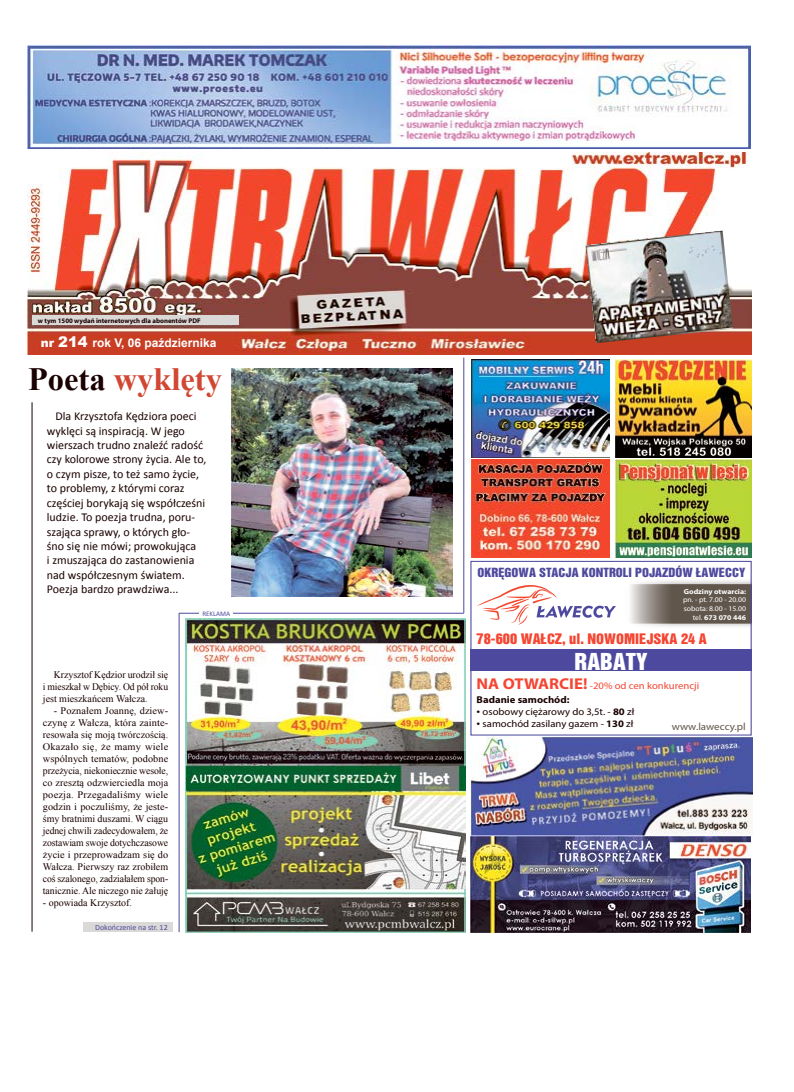
<style>
.page{position:relative;width:794px;height:1092px;background:#fff}
.page>*{position:absolute;margin:0;border:0;box-sizing:border-box;transform-origin:0 0}
.t1{font:700 32.4px "Times New Roman";color:#d14733}
.t2{font:21.4px "Switzerland Inserat";color:#fff;scale:1.07 1}
.t3{font:13.3px "Switzerland Inserat";color:#f44632;scale:1.07 1}
.t4{font:12px/14.4px "Calibri";color:#1a0000}
.t5{font:700 12px "Arial";color:#fff}
.t6{font:11.6px "Switzerland Inserat";color:#4d499e;scale:1.07 1}
.t7{font:10.3px "Myriad Pro";color:#61564b;scale:1.07 1}
.t8{font:10px/12px "Times New Roman";letter-spacing:-.005em;color:#1a0000;text-align:justify}
.t9{font:9.9px "Myriad Pro";color:#1a0000;scale:1.07 1}
.t10{font:9.9px/14.2px "Myriad Pro";color:#f44632;scale:1.07 1}
.t11{font:8px "Calibri";color:#4d4a9d}
.t12{font:7.2px/8.7px "Myriad Pro";color:#fff;text-align:right;scale:1.07 1}
.t13{font:700 7.2px "Myriad Pro";color:#fff;scale:1.07 1}
.t14{font:7px "Calibri";color:#4d4a9d}
.t15{font:700 6.8px "Myriad Pro";color:#1a0000}
.s1{font-weight:900}
.s2{font-weight:900;font-size:14.6px}
.s3{color:#1a0000}
.s4{font-weight:700}
.s5{font-weight:700;font-size:15.7px}
.s6{font-weight:700;color:#1a0000}
.s7{font-family:"Times New Roman"}
</style>
<div class="page">
<img style="left:27px;top:45px;width:723px;height:104px">
<hr style="left:179px;top:613px;width:285px;height:1px;background:#4d4a9d">
<hr style="left:179px;top:613px;width:1px;height:319px;background:#4d4a9d">
<hr style="left:463px;top:357px;width:1px;height:256px;background:#4d4a9d">
<div style="left:199px;top:609px;width:34px;height:8px;background:#fff"></div>
<img style="left:185px;top:618px;width:280px;height:314px">
<div style="left:84px;top:921px;width:89px;height:10px;background:#dbd9d7"></div>
<div style="left:470px;top:649px;width:281px;height:22px;background:#4d499e"></div>
<div style="left:617px;top:578px;width:134px;height:51px;background:#1a0000;opacity:.35"></div>
<svg style="left:623px;top:584px;width:126px;height:39px;background:#7f766d"></svg>
<svg style="left:477px;top:585px;width:139px;height:39px"></svg>
<div style="left:470px;top:561px;width:281px;height:174px;border:1px solid #4d499e"></div>
<img style="left:27px;top:152px;width:724px;height:202px">
<img style="left:585px;top:230px;width:148px;height:113px">
<img style="left:615px;top:359px;width:136px;height:98px">
<img style="left:472px;top:459px;width:137px;height:98px">
<img style="left:615px;top:459px;width:136px;height:98px">
<img style="left:471px;top:736px;width:281px;height:196px">
<img style="left:471px;top:359px;width:138px;height:98px">
<img style="left:232px;top:368px;width:221px;height:228px">
<hr style="left:32px;top:402px;width:1px;height:529px;background:#1a0000">
<div style="left:32px;top:315px;width:207px;height:10px;background:#dbd9d7"></div>
<p class="t15" style="left:38px;top:316px;width:164px">w tym 1500 wydań internetowych dla abonentów PDF</p>
<p class="t5" style="left:41px;top:335px;width:177px"><span class="s1">nr</span> <span class="s2">214</span> rok V, 06 października</p>
<h1 class="t1" style="left:28px;top:357px;width:195px"><span class="s3">Poeta</span> wyklęty</h1>
<p class="t4" style="left:47px;top:409px;width:161px;text-indent:9px">Dla Krzysztofa Kędziora poeci wyklęci są inspiracją. W jego wierszach trudno znaleźć radość czy kolorowe strony życia. Ale to, o czym pisze, to też samo życie, to problemy, z którymi coraz częściej borykają się współcześni ludzie. To poezja trudna, poru&shy;szająca sprawy, o których gło&shy;śno się nie mówi; prowokująca<br>i zmuszająca do zastanowienia nad współczesnym światem.<br>Poezja bardzo prawdziwa...</p>
<p class="t8" style="left:43px;top:668px;width:127px;text-indent:11px">Krzysztof Kędzior urodził się i mieszkał w Dębicy. Od pół roku jest mieszkańcem Wałcza.</p>
<p class="t8" style="left:43px;top:704px;width:127px;text-indent:11px">- Poznałem Joannę, dziew&shy;czynę z Wałcza, która zainte&shy;resowała się moją twórczością.<br>Okazało się, że mamy wiele wspólnych tematów, podobne przeżycia, niekoniecznie wesołe, co zresztą odzwierciedla moja poezja. Przegadaliśmy wiele godzin i poczuliśmy, że jeste&shy;śmy bratnimi duszami. W ciągu jednej chwili zadecydowałem, że zostawiam swoje dotychczasowe życie i przeprowadzam się do Wałcza. Pierwszy raz zrobiłem coś szalonego, zadziałałem spon&shy;tanicznie. Ale niczego nie żałuję</p>
<p class="t8" style="left:43px;top:896px;width:91px">- opowiada Krzysztof.</p>
<p class="t11" style="left:95px;top:922px;width:74px">Dokończenie na str. 12</p>
<p class="t14" style="left:202px;top:609px;width:29px">REKLAMA</p>
<p class="t6" style="left:477px;top:564px;width:252px">OKRĘGOWA STACJA KONTROLI POJAZDÓW ŁAWECCY</p>
<p class="t13" style="left:684px;top:586px;width:60px">Godziny otwarcia:</p>
<p class="t12" style="left:683px;top:595px;width:60px">pn. - pt. 7.00 - 20.00 sobota: 8.00 - 15.00 tel. <span class="s4">673 070 446</span></p>
<h3 class="t3" style="left:476px;top:630px;width:217px">78-600 WAŁCZ, ul. NOWOMIEJSKA 24 A</h3>
<h2 class="t2" style="left:574px;top:648px;width:70px">RABATY</h2>
<p class="t10" style="left:476px;top:678px;width:209px"><span class="s5">NA OTWARCIE!</span> -20% od cen konkurencji<br><span class="s6">Badanie samochód:</span></p>
<p class="t9" style="left:476px;top:705px;width:149px"><span class="s7">•</span> osobowy ciężarowy do 3,5t. - <span class="s4">80</span> zł</p>
<p class="t9" style="left:476px;top:717px;width:148px"><span class="s7">•</span> samochód zasilany gazem - <span class="s4">130</span> zł</p>
<p class="t7" style="left:672px;top:719px;width:71px">www.laweccy.pl</p>
</div>
